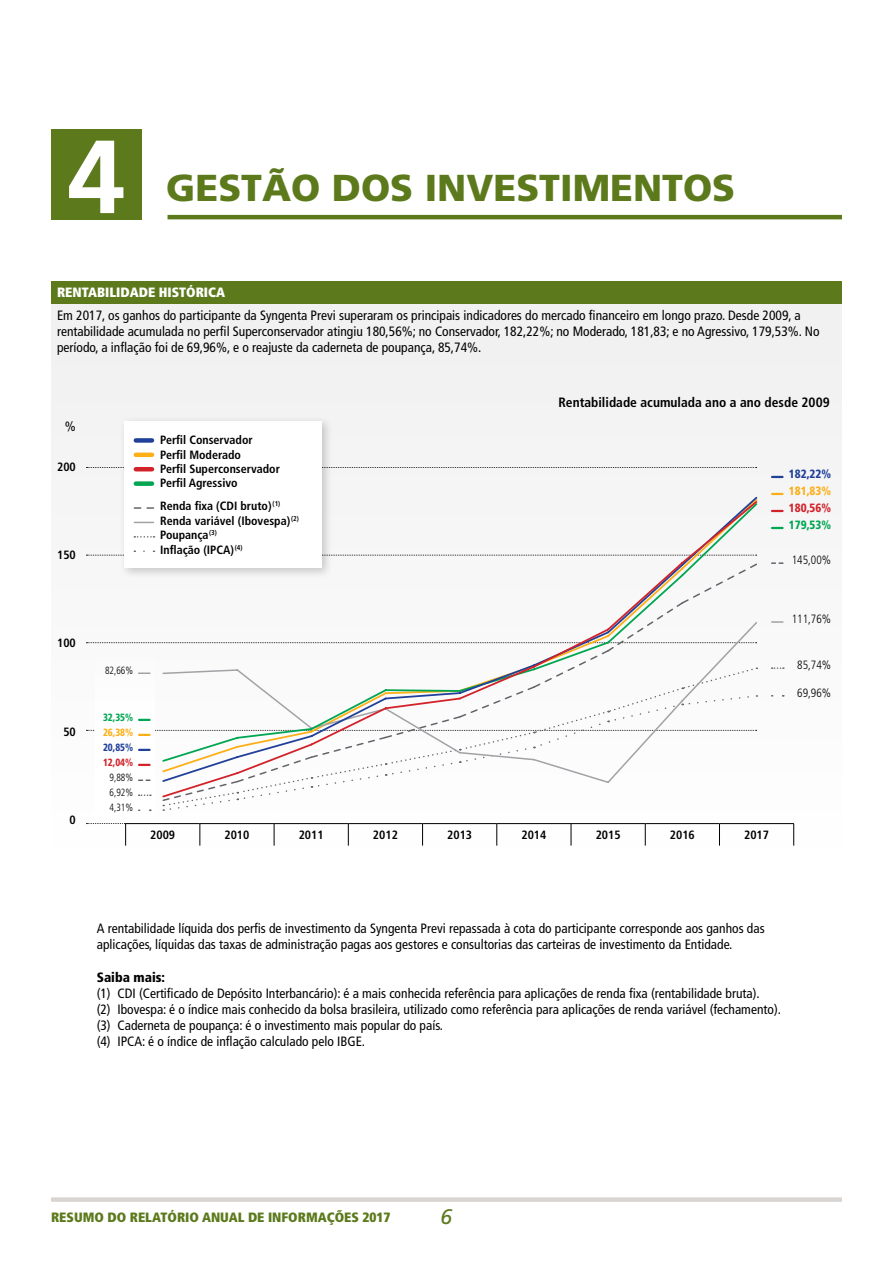
<style>
.page{position:relative;width:893px;height:1263px;background:#fff}
.page>*{position:absolute;margin:0;border:0;box-sizing:border-box;transform-origin:0 0}
.t1{font:700 103.8px "Frutiger";color:#fff}
.t2{font:900 37.5px "Frutiger";color:#5c7a1c}
.t3{font:italic 21px "Frutiger";color:#5c7a1c}
.t4{font:condensed 13.5px/16.2px "Frutiger";color:#000}
.t5{font:900 condensed 13.5px "Frutiger";color:#5c7a1c}
.t6{font:700 condensed 13.5px "Frutiger";color:#000}
.t7{font:900 condensed 13.5px "Frutiger";color:#fff}
.t8{font:900 condensed 13.5px "Frutiger";color:#000}
.t9{font:700 condensed 12px/14.4px "Frutiger";color:#000}
.t10{font:300 condensed 12px "Frutiger";color:#000;scale:.95 1}
.t11{font:900 condensed 12px "Frutiger";color:#00a651;scale:.95 1}
.t12{font:900 condensed 12px "Frutiger";color:#d2232a;scale:.95 1}
.t13{font:900 condensed 12px "Frutiger";color:#fcaf17;scale:.95 1}
.t14{font:900 condensed 12px "Frutiger";color:#21409a;scale:.95 1}
.t15{font:300 condensed 10.5px/15px "Frutiger";color:#000;text-align:justify;scale:.9 1}
.t16{font:900 condensed 10.5px "Frutiger";color:#00a651;scale:.9 1}
.t17{font:900 condensed 10.5px "Frutiger";color:#fcaf17;scale:.9 1}
.t18{font:900 condensed 10.5px "Frutiger";color:#21409a;scale:.9 1}
.t19{font:900 condensed 10.5px "Frutiger";color:#d2232a;scale:.9 1}
</style>
<div class="page">
<div style="left:51px;top:1197px;width:791px;height:5px;background:#d9d5d2"></div>
<div style="left:51px;top:300px;width:791px;height:546px;background:#f1f1f2"></div>
<hr style="left:125px;top:823px;width:75px;height:1px;background:#000">
<hr style="left:200px;top:823px;width:74px;height:1px;background:#000">
<hr style="left:274px;top:823px;width:74px;height:1px;background:#000">
<hr style="left:348px;top:823px;width:75px;height:1px;background:#000">
<hr style="left:423px;top:823px;width:74px;height:1px;background:#000">
<hr style="left:497px;top:823px;width:74px;height:1px;background:#000">
<hr style="left:571px;top:823px;width:74px;height:1px;background:#000">
<hr style="left:645px;top:823px;width:74px;height:1px;background:#000">
<hr style="left:719px;top:823px;width:75px;height:1px;background:#000">
<svg style="left:200px;top:824px;width:1px;height:22px"></svg>
<svg style="left:274px;top:824px;width:1px;height:22px"></svg>
<svg style="left:348px;top:824px;width:1px;height:22px"></svg>
<svg style="left:422px;top:824px;width:1px;height:22px"></svg>
<svg style="left:497px;top:824px;width:1px;height:22px"></svg>
<svg style="left:571px;top:824px;width:1px;height:22px"></svg>
<svg style="left:645px;top:824px;width:1px;height:22px"></svg>
<svg style="left:719px;top:824px;width:1px;height:22px"></svg>
<svg style="left:793px;top:824px;width:1px;height:22px"></svg>
<svg style="left:86px;top:467px;width:671px;height:1px"></svg>
<svg style="left:86px;top:823px;width:40px;height:23px"></svg>
<div style="left:96px;top:659px;width:59px;height:157px;background:#fff"></div>
<div style="left:51px;top:129px;width:90px;height:90px;background:#5c7a1c"></div>
<hr style="left:168px;top:215px;width:674px;height:4px;background:#5c7a1c">
<div style="left:51px;top:281px;width:791px;height:22px;background:#5c7a1c"></div>
<svg style="left:772px;top:527px;width:10px;height:2px"></svg>
<svg style="left:772px;top:510px;width:10px;height:2px"></svg>
<svg style="left:772px;top:562px;width:11px;height:2px"></svg>
<svg style="left:772px;top:493px;width:10px;height:2px"></svg>
<div style="left:86px;top:562px;width:672px;height:249px;background:#fafafa"></div>
<svg style="left:772px;top:476px;width:10px;height:2px"></svg>
<svg style="left:772px;top:667px;width:12px;height:2px"></svg>
<svg style="left:772px;top:621px;width:11px;height:2px"></svg>
<div style="left:119px;top:415px;width:214px;height:164px;background:#000;opacity:.2"></div>
<div style="left:125px;top:421px;width:197px;height:147px;background:#fff"></div>
<div style="left:136px;top:438px;width:16px;height:5px;background:#21409a"></div>
<hr style="left:136px;top:453px;width:16px;height:4px;background:#fcaf17">
<hr style="left:136px;top:467px;width:16px;height:4px;background:#d2232a">
<div style="left:136px;top:481px;width:16px;height:5px;background:#00a651"></div>
<svg style="left:134px;top:507px;width:19px;height:2px"></svg>
<svg style="left:134px;top:522px;width:19px;height:1px"></svg>
<svg style="left:134px;top:536px;width:20px;height:2px"></svg>
<svg style="left:86px;top:550px;width:671px;height:6px"></svg>
<h1 class="t1" style="left:67px;top:116px;width:59px">4</h1>
<h2 class="t2" style="left:166px;top:165px;width:570px">GESTÃO DOS INVESTIMENTOS</h2>
<p class="t7" style="left:57px;top:284px;width:170px">RENTABILIDADE HISTÓRICA</p>
<p class="t4" style="left:57px;top:307px;width:764px">Em 2017, os ganhos do participante da Syngenta Previ superaram os principais indicadores do mercado financeiro em longo prazo. Desde 2009, a rentabilidade acumulada no perfil Superconservador atingiu 180,56%; no Conservador, 182,22%; no Moderado, 181,83; e no Agressivo, 179,53%. No período, a inflação foi de 69,96%, e o reajuste da caderneta de poupança, 85,74%.</p>
<p class="t4" style="left:65px;top:418px;width:12px">%</p>
<p class="t9" style="left:57px;top:460px;width:20px">200</p>
<p class="t9" style="left:57px;top:548px;width:20px">150</p>
<p class="t9" style="left:57px;top:636px;width:20px">100</p>
<p class="t9" style="left:63px;top:724px;width:14px">50</p>
<p class="t9" style="left:70px;top:812px;width:8px">0</p>
<p class="t9" style="left:160px;top:433px;width:121px">Perfil Conservador<br>Perfil Moderado<br>Perfil Superconservador<br>Perfil Agressivo</p>
<p class="t9" style="left:160px;top:499px;width:140px">Renda fixa (CDI bruto)<sup>(1)<br></sup>Renda variável (Ibovespa)<sup>(2)<br></sup>Poupança<sup>(3)<br></sup>Inflação (IPCA)<sup>(4)</sup></p>
<p class="t6" style="left:558px;top:394px;width:273px">Rentabilidade acumulada ano a ano desde 2009</p>
<p class="t14" style="left:789px;top:467px;width:46px">182,22%</p>
<p class="t13" style="left:789px;top:484px;width:46px">181,83%</p>
<p class="t12" style="left:789px;top:501px;width:46px">180,56%</p>
<p class="t11" style="left:789px;top:518px;width:46px">179,53%</p>
<p class="t10" style="left:792px;top:553px;width:43px">145,00%</p>
<p class="t15" style="left:105px;top:663px;width:33px">82,66%</p>
<p class="t16" style="left:103px;top:711px;width:35px">32,35%</p>
<p class="t17" style="left:103px;top:726px;width:35px">26,38%</p>
<p class="t18" style="left:103px;top:741px;width:35px">20,85%</p>
<p class="t19" style="left:103px;top:756px;width:35px">12,04%</p>
<p class="t15" style="left:110px;top:770px;width:28px">9,88% 6,92% 4,31%</p>
<p class="t9" style="left:150px;top:828px;width:26px">2009</p>
<p class="t9" style="left:224px;top:828px;width:26px">2010</p>
<p class="t9" style="left:299px;top:828px;width:26px">2011</p>
<p class="t9" style="left:373px;top:828px;width:26px">2012</p>
<p class="t9" style="left:447px;top:828px;width:26px">2013</p>
<p class="t9" style="left:521px;top:828px;width:26px">2014</p>
<p class="t9" style="left:596px;top:828px;width:26px">2015</p>
<p class="t9" style="left:670px;top:828px;width:26px">2016</p>
<p class="t9" style="left:744px;top:828px;width:26px">2017</p>
<p class="t10" style="left:792px;top:612px;width:43px">111,76%</p>
<p class="t10" style="left:797px;top:658px;width:37px">85,74%</p>
<p class="t10" style="left:797px;top:686px;width:37px">69,96%</p>
<p class="t4" style="left:97px;top:920px;width:669px">A rentabilidade líquida dos perfis de investimento da Syngenta Previ repassada à cota do participante corresponde aos ganhos das aplicações, líquidas das taxas de administração pagas aos gestores e consultorias das carteiras de investimento da Entidade.</p>
<p class="t8" style="left:97px;top:969px;width:70px">Saiba mais:</p>
<p class="t4" style="left:97px;top:985px;width:686px">(1) CDI (Certificado de Depósito Interbancário): é a mais conhecida referência para aplicações de renda fixa (rentabilidade bruta).<br>(2) Ibovespa: é o índice mais conhecido da bolsa brasileira, utilizado como referência para aplicações de renda variável (fechamento). (3) Caderneta de poupança: é o investimento mais popular do país.<br>(4) IPCA: é o índice de inflação calculado pelo IBGE.</p>
<p class="t5" style="left:51px;top:1209px;width:341px">RESUMO DO RELATÓRIO ANUAL DE INFORMAÇÕES 2017</p>
<h3 class="t3" style="left:441px;top:1205px;width:13px">6</h3>
</div>
